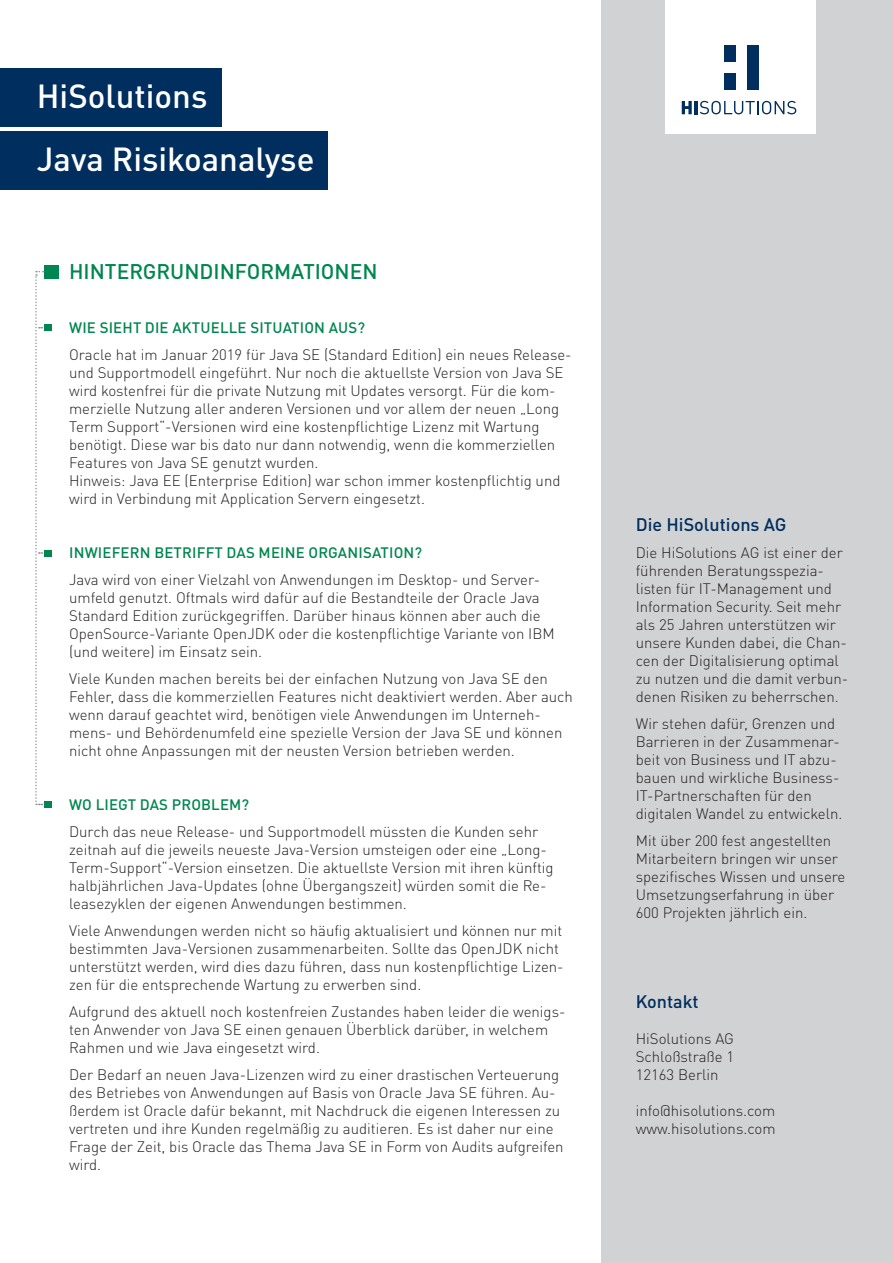
<style>
.page{position:relative;width:893px;height:1263px;background:#fff}
.page>*{position:absolute;margin:0;border:0;box-sizing:border-box;transform-origin:0 0}
.t1{font:500 33px/63px "DINOT";color:#fff}
.t2{font:500 21px "DINOT";color:#008650}
.t3{font:500 18px "DINOT";color:#002e5e}
.t4{font:300 15px/18px "DINOT";color:#231f20}
.t5{font:500 15px "DINOT";letter-spacing:.01em;color:#008650}
</style>
<div class="page">
<div style="left:601px;top:0;width:292px;height:1263px;background:#d1d2d4"></div>
<div style="left:44px;top:265px;width:15px;height:13px;background:#008650"></div>
<div style="left:44px;top:324px;width:7px;height:7px;background:#008650"></div>
<div style="left:44px;top:550px;width:7px;height:6px;background:#008650"></div>
<div style="left:44px;top:801px;width:7px;height:7px;background:#008650"></div>
<svg style="left:35px;top:271px;width:9px;height:534px"></svg>
<div style="left:0;top:69px;width:222px;height:58px;background:#002e5e"></div>
<div style="left:0;top:132px;width:327px;height:58px;background:#002e5e"></div>
<div style="left:665px;top:0;width:150px;height:134px;background:#fff"></div>
<svg style="left:682px;top:101px;width:10px;height:13px"></svg>
<hr style="left:694px;top:101px;width:4px;height:13px;background:#002e5e">
<svg style="left:700px;top:101px;width:96px;height:13px"></svg>
<div style="left:724px;top:73px;width:12px;height:17px;background:#002e5e"></div>
<div style="left:747px;top:45px;width:12px;height:45px;background:#002e5e"></div>
<div style="left:724px;top:45px;width:12px;height:16px;background:#002e5e"></div>
<h1 class="t1" style="left:37px;top:62px;width:279px">HiSolutions<br>Java Risikoanalyse</h1>
<h2 class="t2" style="left:69px;top:255px;width:310px">HINTERGRUNDINFORMATIONEN</h2>
<p class="t5" style="left:69px;top:316px;width:297px">WIE SIEHT DIE AKTUELLE SITUATION AUS?</p>
<p class="t4" style="left:69px;top:344px;width:504px">Oracle hat im Januar 2019 für Java SE (Standard Edition) ein neues Release&shy;und Supportmodell eingeführt. Nur noch die aktuellste Version von Java SE wird kostenfrei für die private Nutzung mit Updates versorgt. Für die kom&shy;merzielle Nutzung aller anderen Versionen und vor allem der neuen „Long Term Support“-Versionen wird eine kostenpflichtige Lizenz mit Wartung benötigt. Diese war bis dato nur dann notwendig, wenn die kommerziellen Features von Java SE genutzt wurden.<br>Hinweis: Java EE (Enterprise Edition) war schon immer kostenpflichtig und wird in Verbindung mit Application Servern eingesetzt.</p>
<p class="t5" style="left:69px;top:541px;width:354px">INWIEFERN BETRIFFT DAS MEINE ORGANISATION?</p>
<p class="t4" style="left:69px;top:569px;width:487px">Java wird von einer Vielzahl von Anwendungen im Desktop- und Server&shy;umfeld genutzt. Oftmals wird dafür auf die Bestandteile der Oracle Java Standard Edition zurückgegriffen. Darüber hinaus können aber auch die OpenSource-Variante OpenJDK oder die kostenpflichtige Variante von IBM (und weitere) im Einsatz sein.</p>
<p class="t4" style="left:69px;top:668px;width:505px">Viele Kunden machen bereits bei der einfachen Nutzung von Java SE den Fehler, dass die kommerziellen Features nicht deaktiviert werden. Aber auch wenn darauf geachtet wird, benötigen viele Anwendungen im Unterneh&shy;mens- und Behördenumfeld eine spezielle Version der Java SE und können nicht ohne Anpassungen mit der neusten Version betrieben werden.</p>
<p class="t5" style="left:69px;top:793px;width:181px">WO LIEGT DAS PROBLEM?</p>
<p class="t4" style="left:69px;top:821px;width:486px">Durch das neue Release- und Supportmodell müssten die Kunden sehr zeitnah auf die jeweils neueste Java-Version umsteigen oder eine „Long-Term-Support“-Version einsetzen. Die aktuellste Version mit ihren künftig halbjährlichen Java-Updates (ohne Übergangszeit) würden somit die Re&shy;leasezyklen der eigenen Anwendungen bestimmen.</p>
<p class="t4" style="left:69px;top:920px;width:496px">Viele Anwendungen werden nicht so häufig aktualisiert und können nur mit bestimmten Java-Versionen zusammenarbeiten. Sollte das OpenJDK nicht unterstützt werden, wird dies dazu führen, dass nun kostenpflichtige Lizen&shy;zen für die entsprechende Wartung zu erwerben sind.</p>
<p class="t4" style="left:69px;top:1001px;width:498px">Aufgrund des aktuell noch kostenfreien Zustandes haben leider die wenigs&shy;ten Anwender von Java SE einen genauen Überblick darüber, in welchem<br>Rahmen und wie Java eingesetzt wird.</p>
<p class="t4" style="left:69px;top:1064px;width:496px">Der Bedarf an neuen Java-Lizenzen wird zu einer drastischen Verteuerung des Betriebes von Anwendungen auf Basis von Oracle Java SE führen. Au&shy;ßerdem ist Oracle dafür bekannt, mit Nachdruck die eigenen Interessen zu vertreten und ihre Kunden regelmäßig zu auditieren. Es ist daher nur eine Frage der Zeit, bis Oracle das Thema Java SE in Form von Audits aufgreifen wird.</p>
<p class="t3" style="left:636px;top:511px;width:152px">Die HiSolutions AG</p>
<p class="t4" style="left:636px;top:542px;width:214px">Die HiSolutions AG ist einer der führenden Beratungsspezia&shy;listen für IT-Management und<br>Information Security. Seit mehr als 25 Jahren unterstützen wir unsere Kunden dabei, die Chan&shy;cen der Digitalisierung optimal zu nutzen und die damit verbun&shy;denen Risiken zu beherrschen.</p>
<p class="t4" style="left:636px;top:713px;width:208px">Wir stehen dafür, Grenzen und<br>Barrieren in der Zusammenar&shy;beit von Business und IT abzu&shy;bauen und wirkliche Business-<br>IT-Partnerschaften für den digitalen Wandel zu entwickeln.</p>
<p class="t4" style="left:636px;top:830px;width:211px">Mit über 200 fest angestellten<br>Mitarbeitern bringen wir unser spezifisches Wissen und unsere<br>Umsetzungserfahrung in über<br>600 Projekten jährlich ein.</p>
<p class="t3" style="left:636px;top:988px;width:64px">Kontakt</p>
<p class="t4" style="left:636px;top:1028px;width:100px;text-align:justify">HiSolutions AG Schloßstraße 1<br>12163 Berlin</p>
<p class="t4" style="left:636px;top:1100px;width:141px">info@hisolutions.com www.hisolutions.com</p>
</div>
